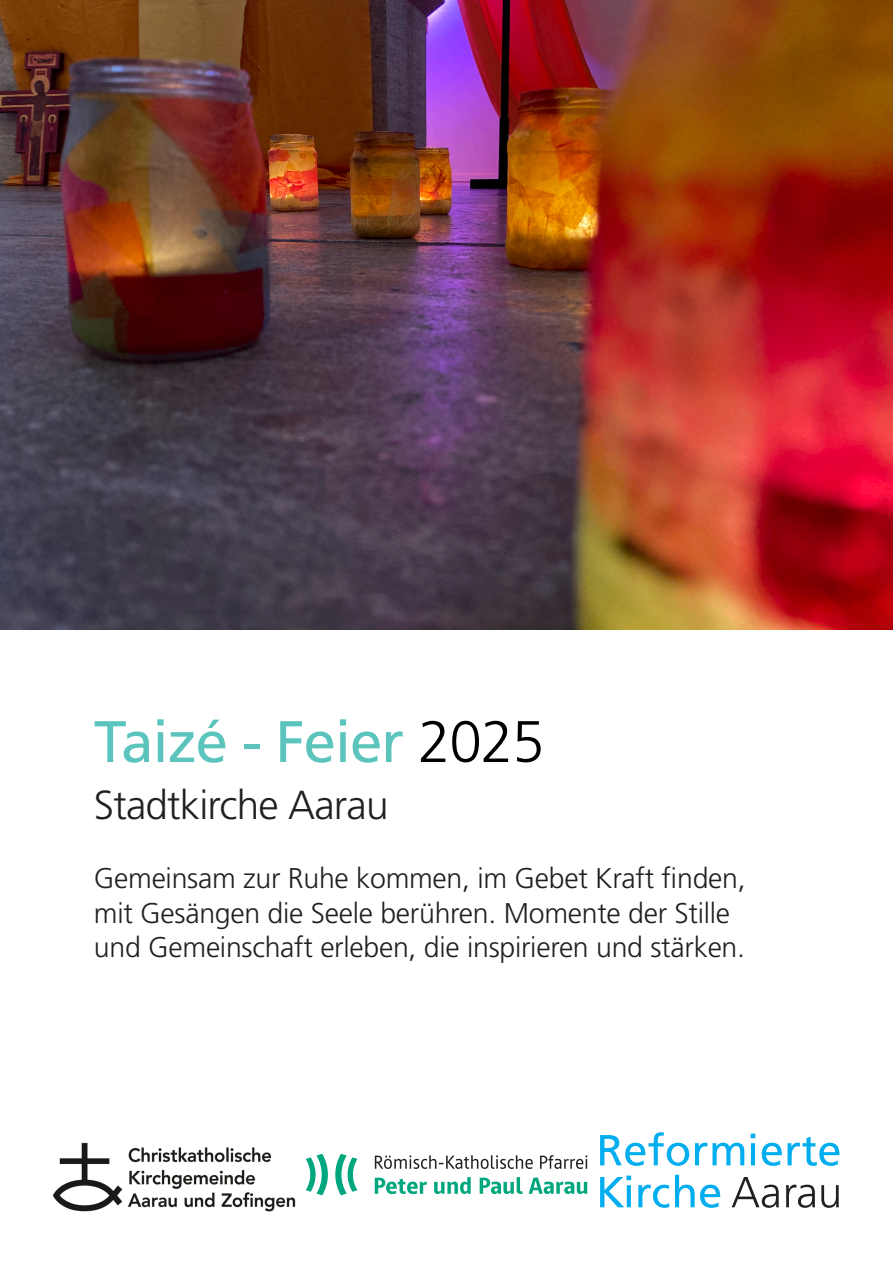
<style>
.page{position:relative;width:893px;height:1263px;background:#fff}
.page>*{position:absolute;margin:0;border:0;box-sizing:border-box;transform-origin:0 0}
.t1{font:58.5px "Frutiger LT Std";letter-spacing:-.02em;color:#5ac4bd}
.t2{font:300 40.5px "Frutiger LT Std";letter-spacing:-.02em;color:#231f20}
.t3{font:300 28.5px/34.5px "Frutiger LT Std";letter-spacing:-.01em;color:#231f20}
.s1{font-weight:300;color:#000001}
</style>
<div class="page">
<svg style="left:600px;top:1132px;width:89px;height:34px"></svg>
<svg style="left:695px;top:1143px;width:49px;height:22px"></svg>
<svg style="left:751px;top:1133px;width:4px;height:32px"></svg>
<svg style="left:762px;top:1143px;width:20px;height:23px"></svg>
<svg style="left:788px;top:1137px;width:51px;height:29px"></svg>
<svg style="left:600px;top:1175px;width:31px;height:32px"></svg>
<svg style="left:638px;top:1184px;width:31px;height:24px"></svg>
<svg style="left:675px;top:1175px;width:45px;height:33px"></svg>
<svg style="left:732px;top:1177px;width:47px;height:31px"></svg>
<svg style="left:786px;top:1184px;width:29px;height:24px"></svg>
<svg style="left:821px;top:1185px;width:18px;height:23px"></svg>
<svg style="left:375px;top:1155px;width:212px;height:14px"></svg>
<svg style="left:375px;top:1177px;width:212px;height:17px"></svg>
<svg style="left:335px;top:1154px;width:22px;height:41px"></svg>
<svg style="left:306px;top:1154px;width:22px;height:41px"></svg>
<img style="left:52px;top:1142px;width:244px;height:70px">
<img style="left:0;top:0;width:893px;height:630px">
<p class="t1" style="left:94px;top:707px;width:452px">Taizé - Feier <span class="s1">2025</span></p>
<p class="t2" style="left:94px;top:782px;width:296px">Stadtkirche Aarau</p>
<p class="t3" style="left:94px;top:861px;width:653px">Gemeinsam zur Ruhe kommen, im Gebet Kraft finden, mit Gesängen die Seele berühren. Momente der Stille und Gemeinschaft erleben, die inspirieren und stärken.</p>
</div>
